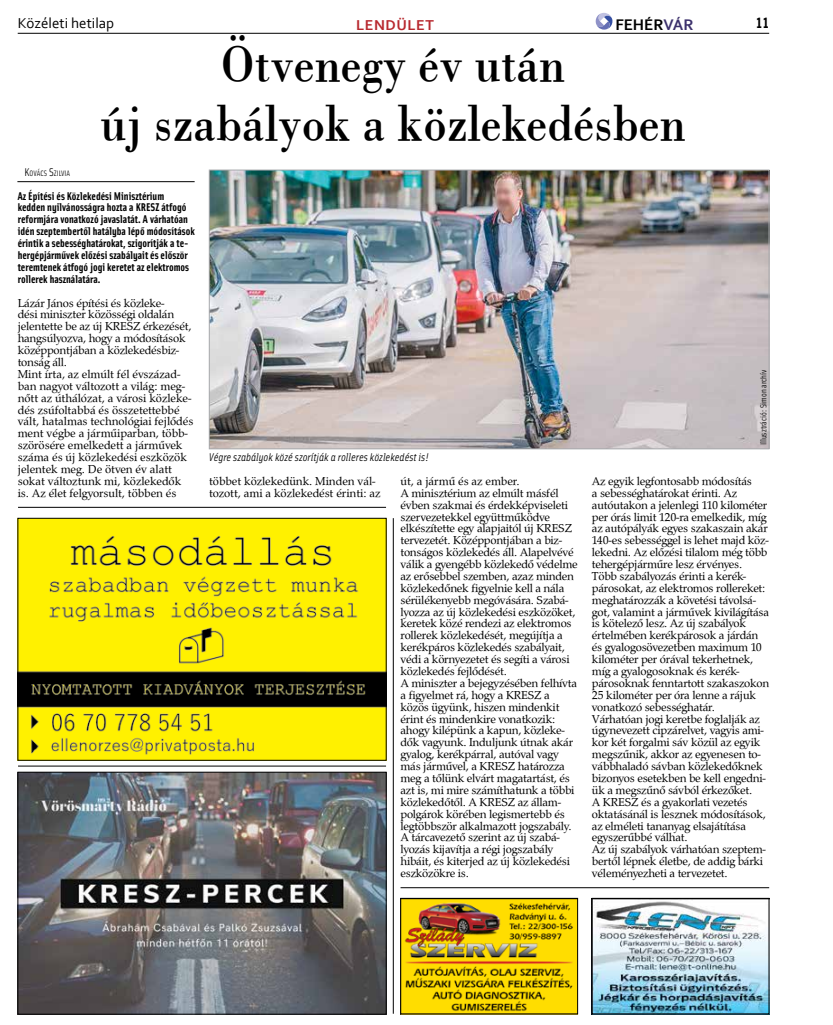
<style>
.page{position:relative;width:833px;height:1025px;background:#fff}
.page>*{position:absolute;margin:0;border:0;box-sizing:border-box;transform-origin:0 0}
.t1{font:52.5px/59.4px "Bodoni PFL";color:#000;text-align:center;scale:.9 1}
.t2{font:700 16.12px "Corbel";color:#000}
.t3{font:15px "Corbel";color:#000}
.t4{font:700 15px "Corbel";letter-spacing:.04em;color:#b8292f}
.t5{font:700 15px "Solex";color:#000}
.t6{font:11.88px/11.9px "Palladius";letter-spacing:-.02em;color:#000}
.t7{font:700 11.25px/11.9px "Solex";color:#000}
.t8{font:italic 11.25px "Solex";color:#000}
.t9{font:8.75px "Solex";color:#000}
.t10{font:7.88px "Solex";color:#000}
.s1{color:#3c316c}
.s2{font-size:11.25px}
</style>
<div class="page">
<hr style="left:18px;top:33px;width:751px;height:1px;background:#000">
<svg style="left:595px;top:13px;width:17px;height:17px"></svg>
<img style="left:402px;top:899px;width:174px;height:112px">
<div style="left:400px;top:897px;width:178px;height:116px;border:1px solid #000"></div>
<img style="left:594px;top:899px;width:173px;height:112px">
<div style="left:592px;top:897px;width:177px;height:116px;border:1px solid #000"></div>
<img style="left:20px;top:520px;width:364px;height:238px">
<div style="left:18px;top:518px;width:368px;height:242px;border:1px solid #000"></div>
<img style="left:20px;top:773px;width:364px;height:238px">
<div style="left:18px;top:771px;width:368px;height:242px;border:1px solid #000"></div>
<hr style="left:18px;top:507px;width:368px;height:1px;background:#000">
<hr style="left:393px;top:518px;width:1px;height:495px;background:#000">
<hr style="left:400px;top:887px;width:369px;height:1px;background:#000">
<hr style="left:18px;top:765px;width:368px;height:1px;background:#000">
<hr style="left:17px;top:181px;width:178px;height:1px;background:#000">
<img style="left:211px;top:172px;width:556px;height:275px">
<div style="left:209px;top:170px;width:560px;height:279px;border:1px solid #a7a9ac"></div>
<p class="t3" style="left:18px;top:13px;width:98px">Közéleti hetilap</p>
<p class="t4" style="left:356px;top:15px;width:79px">LENDÜLET</p>
<h2 class="t2" style="left:615px;top:14px;width:80px">FEHÉR<span class="s1">VÁR</span></h2>
<p class="t5" style="left:756px;top:13px;width:14px">11</p>
<h1 class="t1" style="left:100px;top:33px;width:652px">Ötvenegy év után<br>új szabályok a közlekedésben</h1>
<p class="t10" style="left:24px;top:168px;width:47px"><span class="s2">K</span>OVÁCS <span class="s2">S</span>ZILVIA</p>
<p class="t7" style="left:18px;top:189px;width:179px">Az Építési és Közlekedési Minisztérium<br>kedden nyilvánosságra hozta a KRESZ átfogó reformjára vonatkozó javaslatát. A várhatóan idén szeptembertől hatályba lépő módosítások érintik a sebességhatárokat, szigorítják a te&shy;hergépjárművek előzési szabályait és először teremtenek átfogó jogi keretet az elektromos rollerek használatára.</p>
<p class="t6" style="left:18px;top:296px;width:177px">Lázár János építési és közleke-<br>dési miniszter közösségi oldalán jelentette be az új KRESZ érkezését, hangsúlyozva, hogy a módosítások középpontjában a közlekedésbiz&shy;tonság áll.<br>Mint írta, az elmúlt fél évszázad&shy;ban nagyot változott a világ: meg&shy;nőtt az úthálózat, a városi közleke&shy;dés zsúfoltabbá és összetettebbé vált, hatalmas technológiai fejlődés ment végbe a járműiparban, több&shy;szörösére emelkedett a járművek száma és új közlekedési eszközök jelentek meg. De ötven év alatt sokat változtunk mi, közlekedők is. Az élet felgyorsult, többen és</p>
<p class="t8" style="left:209px;top:450px;width:221px">Végre szabályok közé szorítják a rolleres közlekedést is!</p>
<p class="t9" style="left:758px;top:445px;width:77px;rotate:-90deg">Illusztráció: Simon archív</p>
<p class="t6" style="left:209px;top:475px;width:173px">többet közlekedünk. Minden vál&shy;tozott, ami a közlekedést érinti: az</p>
<p class="t6" style="left:400px;top:475px;width:179px">út, a jármű és az ember.<br>A minisztérium az elmúlt másfél évben szakmai és érdekképviseleti szervezetekkel együttműködve elkészítette egy alapjaitól új KRESZ tervezetét. Középpontjában a biz&shy;tonságos közlekedés áll. Alapelvévé válik a gyengébb közlekedő védelme az erősebbel szemben, azaz minden közlekedőnek figyelnie kell a nála sérülékenyebb megóvására. Szabá&shy;lyozza az új közlekedési eszközöket, keretek közé rendezi az elektromos rollerek közlekedését, megújítja a kerékpáros közlekedés szabályait, védi a környezetet és segíti a városi közlekedés fejlődését.<br>A miniszter a bejegyzésében felhívta a figyelmet rá, hogy a KRESZ a közös ügyünk, hiszen mindenkit érint és mindenkire vonatkozik: ahogy kilépünk a kapun, közleke&shy;dők vagyunk. Induljunk útnak akár gyalog, kerékpárral, autóval vagy más járművel, a KRESZ határozza meg a tőlünk elvárt magatartást, és azt is, mi mire számíthatunk a többi közlekedőtől. A KRESZ az állam&shy;polgárok körében legismertebb és legtöbbször alkalmazott jogszabály.<br>A tárcavezető szerint az új szabá&shy;lyozás kijavítja a régi jogszabály hibáit, és kiterjed az új közlekedési eszközökre is.</p>
<p class="t6" style="left:592px;top:475px;width:179px">Az egyik legfontosabb módosítás<br>a sebességhatárokat érinti. Az autóutakon a jelenlegi 110 kilométer per órás limit 120-ra emelkedik, míg az autópályák egyes szakaszain akár 140-es sebességgel is lehet majd köz&shy;lekedni. Az előzési tilalom még több tehergépjárműre lesz érvényes.<br>Több szabályozás érinti a kerék&shy;párosokat, az elektromos rollereket: meghatározzák a követési távolsá&shy;got, valamint a járművek kivilágítása is kötelező lesz. Az új szabályok értelmében kerékpárosok a járdán és gyalogosövezetben maximum 10 kilométer per órával tekerhetnek, míg a gyalogosoknak és kerék&shy;párosoknak fenntartott szakaszokon 25 kilométer per óra lenne a rájuk vonatkozó sebességhatár.<br>Várhatóan jogi keretbe foglalják az úgynevezett cipzárelvet, vagyis ami&shy;kor két forgalmi sáv közül az egyik megszűnik, akkor az egyenesen to&shy;vábbhaladó sávban közlekedőknek bizonyos esetekben be kell engedni&shy;ük a megszűnő sávból érkezőket.<br>A KRESZ és a gyakorlati vezetés oktatásánál is lesznek módosítások, az elméleti tananyag elsajátítása egyszerűbbé válhat.<br>Az új szabályok várhatóan szeptem&shy;bertől lépnek életbe, de addig bárki véleményezheti a tervezetet.</p>
</div>
